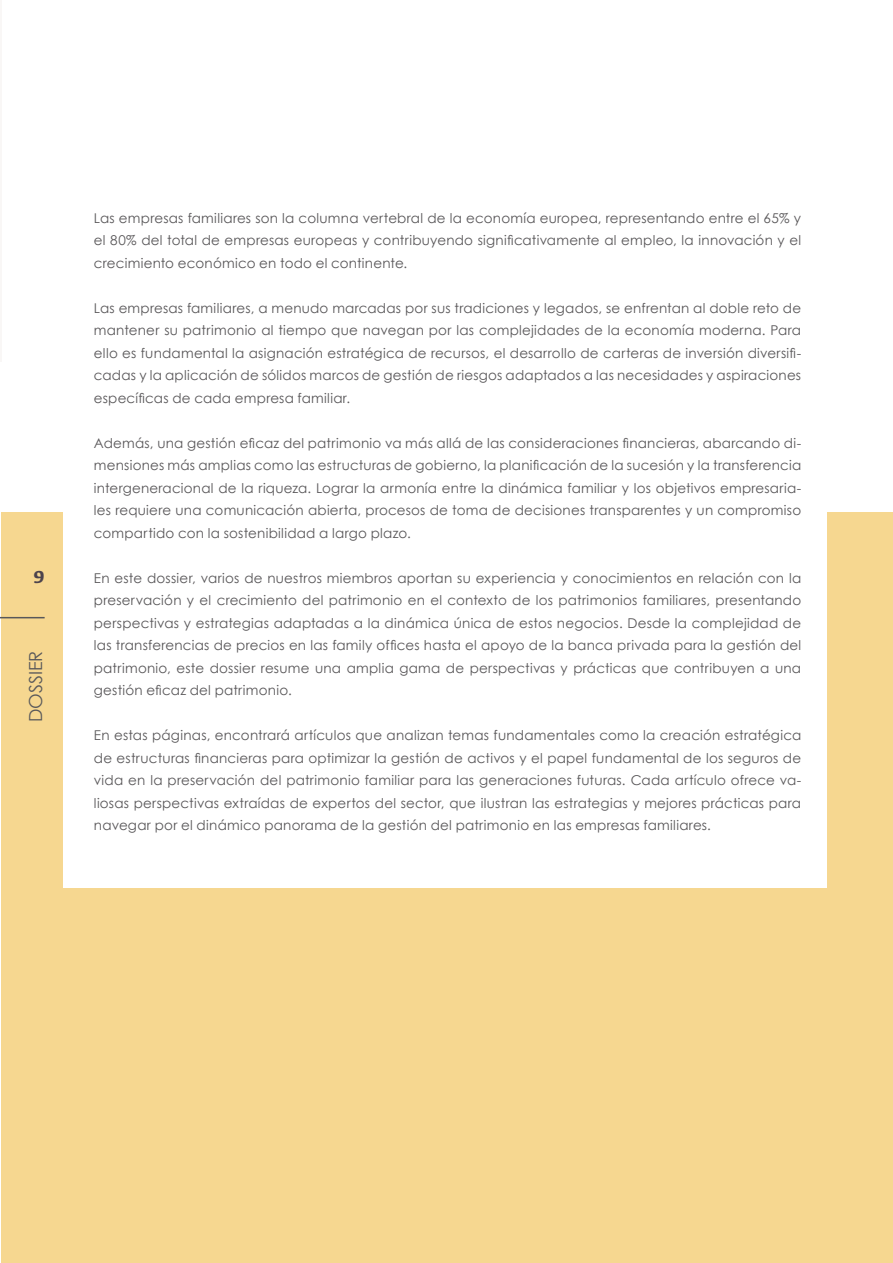
<style>
.page{position:relative;width:893px;height:1263px;background:#fff}
.page>*{position:absolute;margin:0;border:0;box-sizing:border-box;transform-origin:0 0}
.t1{font:18px "Century Gothic";color:#58585a}
.t2{font:700 18px "Kefa";color:#4c434c}
.t3{font:13.5px/22.5px "Century Gothic";letter-spacing:.015em;color:#585658;text-align:justify}
</style>
<div class="page">
<div style="left:1px;top:512px;width:892px;height:751px;background:#f6d790"></div>
<div style="left:63px;top:153px;width:763px;height:734px;background:#fff"></div>
<hr style="left:0;top:617px;width:45px;height:1px;background:#58585a">
<hr style="left:0;top:0;width:1px;height:361px;background:#f9f7f6">
<h1 class="t2" style="left:33px;top:564px;width:13px">9</h1>
<h1 class="t1" style="left:25px;top:722px;width:73px;rotate:-90deg">DOSSIER</h1>
<p class="t3" style="left:94px;top:206px;width:709px">Las empresas familiares son la columna vertebral de la economía europea, representando entre el 65% y el 80% del total de empresas europeas y contribuyendo significativamente al empleo, la innovación y el crecimiento económico en todo el continente.</p>
<p class="t3" style="left:94px;top:296px;width:709px">Las empresas familiares, a menudo marcadas por sus tradiciones y legados, se enfrentan al doble reto de mantener su patrimonio al tiempo que navegan por las complejidades de la economía moderna. Para ello es fundamental la asignación estratégica de recursos, el desarrollo de carteras de inversión diversifi&shy;cadas y la aplicación de sólidos marcos de gestión de riesgos adaptados a las necesidades y aspiraciones específicas de cada empresa familiar.</p>
<p class="t3" style="left:94px;top:431px;width:709px">Además, una gestión eficaz del patrimonio va más allá de las consideraciones financieras, abarcando di&shy;mensiones más amplias como las estructuras de gobierno, la planificación de la sucesión y la transferencia intergeneracional de la riqueza. Lograr la armonía entre la dinámica familiar y los objetivos empresaria&shy;les requiere una comunicación abierta, procesos de toma de decisiones transparentes y un compromiso compartido con la sostenibilidad a largo plazo.</p>
<p class="t3" style="left:94px;top:566px;width:709px">En este dossier, varios de nuestros miembros aportan su experiencia y conocimientos en relación con la preservación y el crecimiento del patrimonio en el contexto de los patrimonios familiares, presentando perspectivas y estrategias adaptadas a la dinámica única de estos negocios. Desde la complejidad de las transferencias de precios en las family offices hasta el apoyo de la banca privada para la gestión del patrimonio, este dossier resume una amplia gama de perspectivas y prácticas que contribuyen a una gestión eficaz del patrimonio.</p>
<p class="t3" style="left:94px;top:724px;width:709px">En estas páginas, encontrará artículos que analizan temas fundamentales como la creación estratégica de estructuras financieras para optimizar la gestión de activos y el papel fundamental de los seguros de vida en la preservación del patrimonio familiar para las generaciones futuras. Cada artículo ofrece va&shy;liosas perspectivas extraídas de expertos del sector, que ilustran las estrategias y mejores prácticas para navegar por el dinámico panorama de la gestión del patrimonio en las empresas familiares.</p>
</div>
